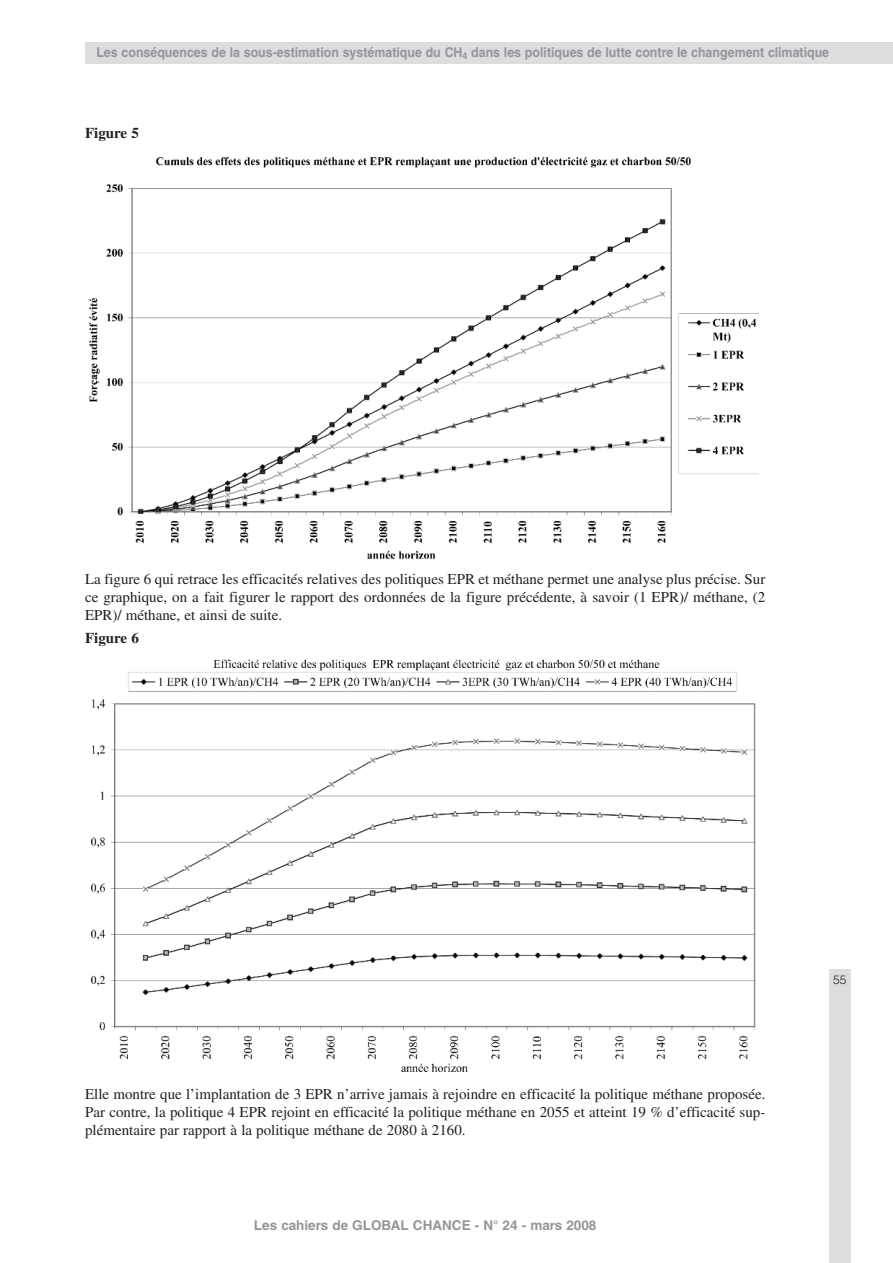
<style>
.page{position:relative;width:893px;height:1263px;background:#fff}
.page>*{position:absolute;margin:0;border:0;box-sizing:border-box;transform-origin:0 0}
.t1{font:15px/18px "Times";color:#231f20;text-align:justify}
.t2{font:700 15px "Times";color:#231f20}
.t3{font:700 13.5px "Helvetica";color:#939598;scale:.92 1}
.t4{font:700 13.5px "Helvetica";color:#939598}
.t5{font:300 12px "Helvetica";color:#231f20}
</style>
<div class="page">
<div style="left:85px;top:43px;width:808px;height:21px;background:#dcdddf"></div>
<div style="left:829px;top:969px;width:21px;height:294px;background:#dcdddf"></div>
<img style="left:91px;top:659px;width:665px;height:413px">
<img style="left:89px;top:157px;width:669px;height:403px">
<p class="t3" style="left:96px;top:47px;width:798px">Les conséquences de la sous-estimation systématique du CH<sub>4</sub> dans les politiques de lutte contre le changement climatique</p>
<p class="t2" style="left:85px;top:128px;width:55px">Figure 5</p>
<p class="t1" style="left:85px;top:572px;width:682px">La figure 6 qui retrace les efficacités relatives des politiques EPR et méthane permet une analyse plus précise. Sur ce graphique, on a fait figurer le rapport des ordonnées de la figure précédente, à savoir (1 EPR)/ méthane, (2<br>EPR)/ méthane, et ainsi de suite.</p>
<p class="t2" style="left:85px;top:633px;width:55px">Figure 6</p>
<p class="t1" style="left:85px;top:1086px;width:682px">Elle montre que l’implantation de 3 EPR n’arrive jamais à rejoindre en efficacité la politique méthane proposée.<br>Par contre, la politique 4 EPR rejoint en efficacité la politique méthane en 2055 et atteint 19 % d’efficacité sup&shy;plémentaire par rapport à la politique méthane de 2080 à 2160.</p>
<p class="t4" style="left:254px;top:1220px;width:344px">Les cahiers de GLOBAL CHANCE - N° 24 - mars 2008</p>
<p class="t5" style="left:833px;top:973px;width:15px">55</p>
</div>
